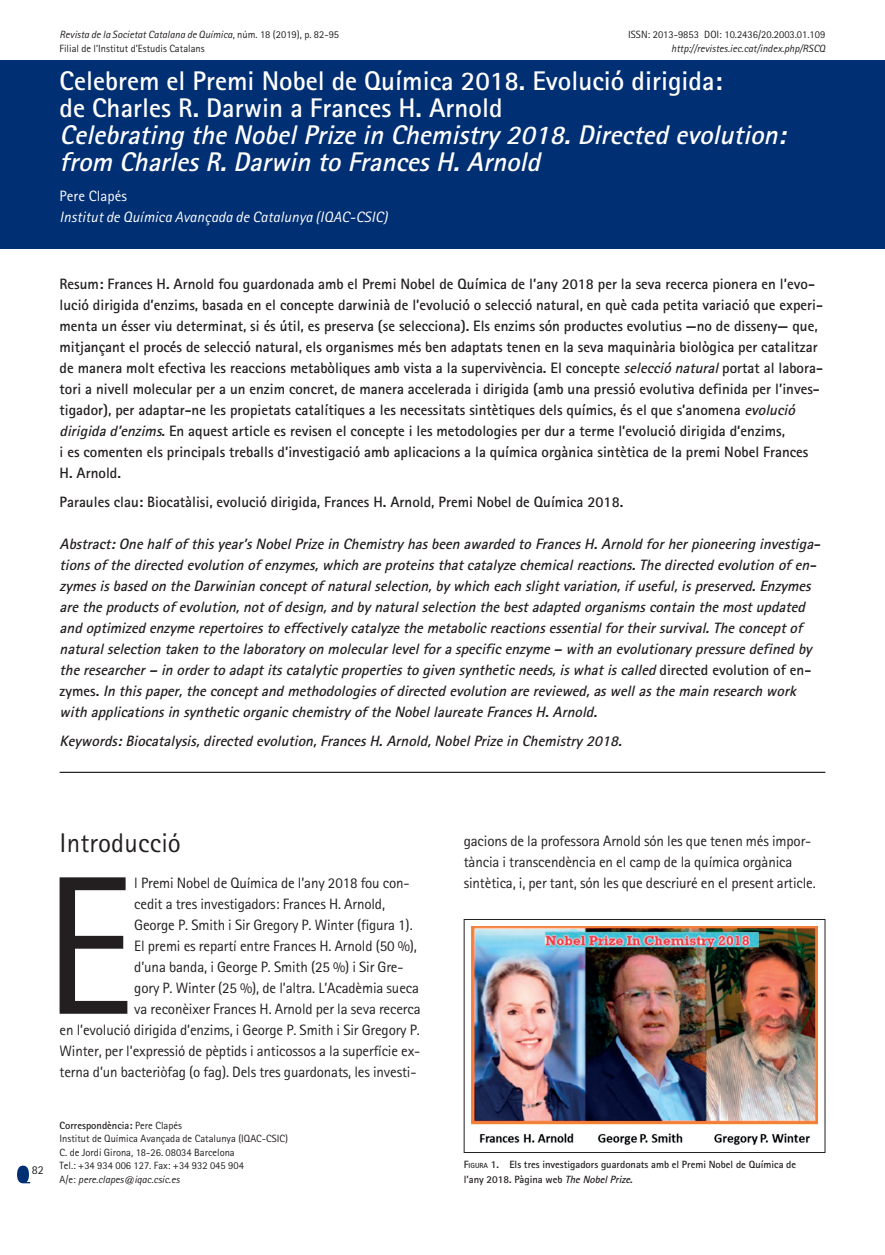
<style>
.page{position:relative;width:885px;height:1255px;background:#fff}
.page>*{position:absolute;margin:0;border:0;box-sizing:border-box;transform-origin:0 0}
.Capitular{font:197.55px "Rotis Sans Serif Std";color:#231f20}
.Subtitol{font:italic 700 27px/27px "Rotis Sans Serif Std";color:#fff}
.Titol{font:700 27px/27px "Rotis Sans Serif Std";color:#fff}
.L1{font:27px "Rotis Sans Serif Std";letter-spacing:.005em;color:#231f20}
.Resum{font:700 15px/21px "Rotis Sans Serif Std";color:#231f20}
.Abstract{font:italic 700 15px/21px "Rotis Sans Serif Std";color:#231f20}
.Capitular-2{font:15px/21px "Rotis Sans Serif Std";letter-spacing:-.01em;color:#231f20}
.Paraules-clau{font:700 15px "Rotis Sans Serif Std";color:#231f20}
.Keywords{font:italic 700 15px "Rotis Sans Serif Std";color:#231f20}
.Lloc{font:italic 15px "Rotis Sans Serif Std";letter-spacing:.005em;color:#fff}
.Autor{font:15px "Rotis Sans Serif Std";letter-spacing:.005em;color:#fff}
.t1{font:12px "Rotis Sans Serif Std";color:#231f20}
.Correspondencia{font:10.5px "Rotis Sans Serif Std";color:#231f20}
.Correspondencia-2{font:italic 10.5px "Rotis Sans Serif Std";color:#231f20}
.Peus{font:700 10.5px/15px "Rotis Sans Serif Std";color:#231f20}
.Correspondencia-3{font:700 10.5px "Rotis Sans Serif Std";color:#231f20}
.s1{font-style:normal}
.s2{font-style:italic}
.s3{font-weight:400}
.s4{font-size:7.35px}
</style>
<div class="page">
<svg style="left:17px;top:1165px;width:13px;height:18px"></svg>
<div style="left:0;top:60px;width:884px;height:188px;background:#002f73"></div>
<hr style="left:60px;top:771px;width:765px;height:2px;background:#231f20">
<img style="left:471px;top:926px;width:346px;height:219px">
<div style="left:464px;top:919px;width:361px;height:233px;border:1px solid #231f20"></div>
<p class="Correspondencia-2" style="left:60px;top:28px;width:281px">Revista de la Societat Catalana de Química<span class="s1">, núm. 18 (2019), p. 82-95</span></p>
<p class="Correspondencia" style="left:628px;top:28px;width:199px">ISSN: 2013-9853 DOI: 10.2436/20.2003.01.109</p>
<p class="Correspondencia" style="left:60px;top:42px;width:147px">Filial de l’Institut d’Estudis Catalans</p>
<p class="Correspondencia-2" style="left:671px;top:42px;width:156px">http://revistes.iec.cat/index.php/RSCQ</p>
<p class="Titol" style="left:60px;top:67px;width:664px">Celebrem el Premi Nobel de Química 2018. Evolució dirigida: de Charles R. Darwin a Frances H. Arnold</p>
<p class="Subtitol" style="left:60px;top:121px;width:734px">Celebrating theNobelPrizein Chemistry2018.Directed evolution: from CharlesR.Darwin to FrancesH.Arnold</p>
<p class="Autor" style="left:60px;top:187px;width:69px">Pere Clapés</p>
<p class="Lloc" style="left:60px;top:208px;width:329px">Institut de Química Avançada de Catalunya (IQAC-CSIC)</p>
<p class="Resum" style="left:60px;top:273px;width:764px">Resum: Frances H. Arnold fou guardonada amb el Premi Nobel de Química de l’any 2018 per la seva recerca pionera en l’evo&shy;lució dirigida d’enzims, basada en el concepte darwinià de l’evolució o selecció natural, en què cada petita variació que experi&shy;menta un ésser viu determinat, si és útil, es preserva (se selecciona). Els enzims són productes evolutius —no de disseny— que, mitjançant el procés de selecció natural, els organismes més ben adaptats tenen en la seva maquinària biològica per catalitzar de manera molt efectiva les reaccions metabòliques amb vista a la supervivència. El concepte <span class="s2">selecció natural</span>portat al labora&shy;tori a nivell molecular per a un enzim concret, de manera accelerada i dirigida (amb una pressió evolutiva definida per l’inves&shy;tigador), per adaptar-ne les propietats catalítiques a les necessitats sintètiques dels químics, és el que s’anomena <span class="s2">evolució dirigidad’enzims</span>. En aquest article es revisen el concepte i les metodologies per dur a terme l’evolució dirigida d’enzims,<br>i es comenten els principals treballs d’investigació amb aplicacions a la química orgànica sintètica de la premi Nobel Frances H. Arnold.</p>
<p class="Paraules-clau" style="left:60px;top:492px;width:565px">Paraules clau: Biocatàlisi, evolució dirigida, Frances H. Arnold, Premi Nobel de Química 2018.</p>
<p class="Abstract" style="left:60px;top:533px;width:766px">Abstract:Onehalfofthisyear’sNobelPrizein Chemistryhasbeen awarded to FrancesH.Arnold forherpioneering investiga&shy;tionsofthedirected evolution ofenzymes,which areproteinsthatcatalyzechemicalreactions.Thedirected evolution ofen&shy;zymesisbased on theDarwinian conceptofnaturalselection,bywhich each slightvariation,ifuseful,ispreserved.Enzymes aretheproductsofevolution,notofdesign,and bynaturalselection thebestadapted organismscontain themostupdated and optimized enzymerepertoiresto effectivelycatalyzethemetabolicreactionsessentialfortheirsurvival.Theconceptof naturalselection taken to thelaboratoryon molecularlevelforaspecificenzyme– with an evolutionarypressuredefined by theresearcher– in orderto adaptitscatalyticpropertiesto given syntheticneeds,iswhatiscalled <span class="s1">d i r e c t e d e v o l u t i o n o f e n -<br>z y m e s .</span> In thispaper,theconceptand methodologiesofdirected evolution arereviewed,aswellasthemain research work with applicationsin syntheticorganicchemistryoftheNobellaureateFrancesH.Arnold.</p>
<p class="Keywords" style="left:60px;top:731px;width:567px">Keywords:Biocatalysis,directed evolution,FrancesH.Arnold,NobelPrizein Chemistry2018.</p>
<p class="L1" style="left:60px;top:826px;width:123px">Introducció</p>
<p class="Capitular" style="left:43px;top:830px;width:93px">E</p>
<p class="Capitular-2" style="left:134px;top:872px;width:277px">l Premi Nobel de Química de l’any 2018 fou con-</p>
<p class="Capitular-2" style="left:134px;top:893px;width:252px">cedit a tres investigadors: Frances H. Arnold,</p>
<p class="Capitular-2" style="left:134px;top:914px;width:280px">George P. Smith i Sir Gregory P. Winter (figura 1).</p>
<p class="Capitular-2" style="left:134px;top:935px;width:284px">El premi es repartí entre Frances H. Arnold (50 %),</p>
<p class="Capitular-2" style="left:134px;top:956px;width:271px">d’una banda, i George P. Smith (25 %) i Sir Gre-</p>
<p class="Capitular-2" style="left:134px;top:977px;width:286px">gory P. Winter (25 %), de l’altra. L’Acadèmia sueca</p>
<p class="Capitular-2" style="left:134px;top:998px;width:288px">va reconèixer Frances H. Arnold per la seva recerca</p>
<p class="Capitular-2" style="left:60px;top:1019px;width:362px">en l’evolució dirigida d’enzims, i George P. Smith i Sir Gregory P.</p>
<p class="Capitular-2" style="left:60px;top:1040px;width:362px">Winter, per l’expressió de pèptids i anticossos a la superfície ex-</p>
<p class="Capitular-2" style="left:60px;top:1061px;width:358px">terna d’un bacteriòfag (o fag). Dels tres guardonats, les investi-</p>
<p class="t1" style="left:32px;top:1162px;width:13px">82</p>
<p class="Correspondencia-3" style="left:60px;top:1118px;width:124px">Correspondència: <span class="s3">Pere Clapés</span></p>
<p class="Correspondencia" style="left:60px;top:1132px;width:230px">Institut de Química Avançada de Catalunya (IQAC-CSIC)</p>
<p class="Correspondencia" style="left:60px;top:1146px;width:177px">C. de Jordi Girona, 18-26. 08034 Barcelona</p>
<p class="Correspondencia" style="left:60px;top:1159px;width:186px">Tel.: +34 934 006 127. Fax: +34 932 045 904</p>
<p class="Correspondencia-2" style="left:60px;top:1173px;width:121px"><span class="s1">A/e:</span> pere.clapes@iqac.csic.es</p>
<p class="Capitular-2" style="left:464px;top:830px;width:353px">gacions de la professora Arnold són les que tenen més impor&shy;tància i transcendència en el camp de la química orgànica sintètica, i, per tant, són les que descriuré en el present article.</p>
<p class="Peus" style="left:464px;top:1156px;width:334px">F<span class="s4">IGURA</span> 1. Els tres investigadors guardonats amb el Premi Nobel de Química de l’any 2018. Pàgina web <span class="s2">TheNobelPrize</span>.</p>
</div>
